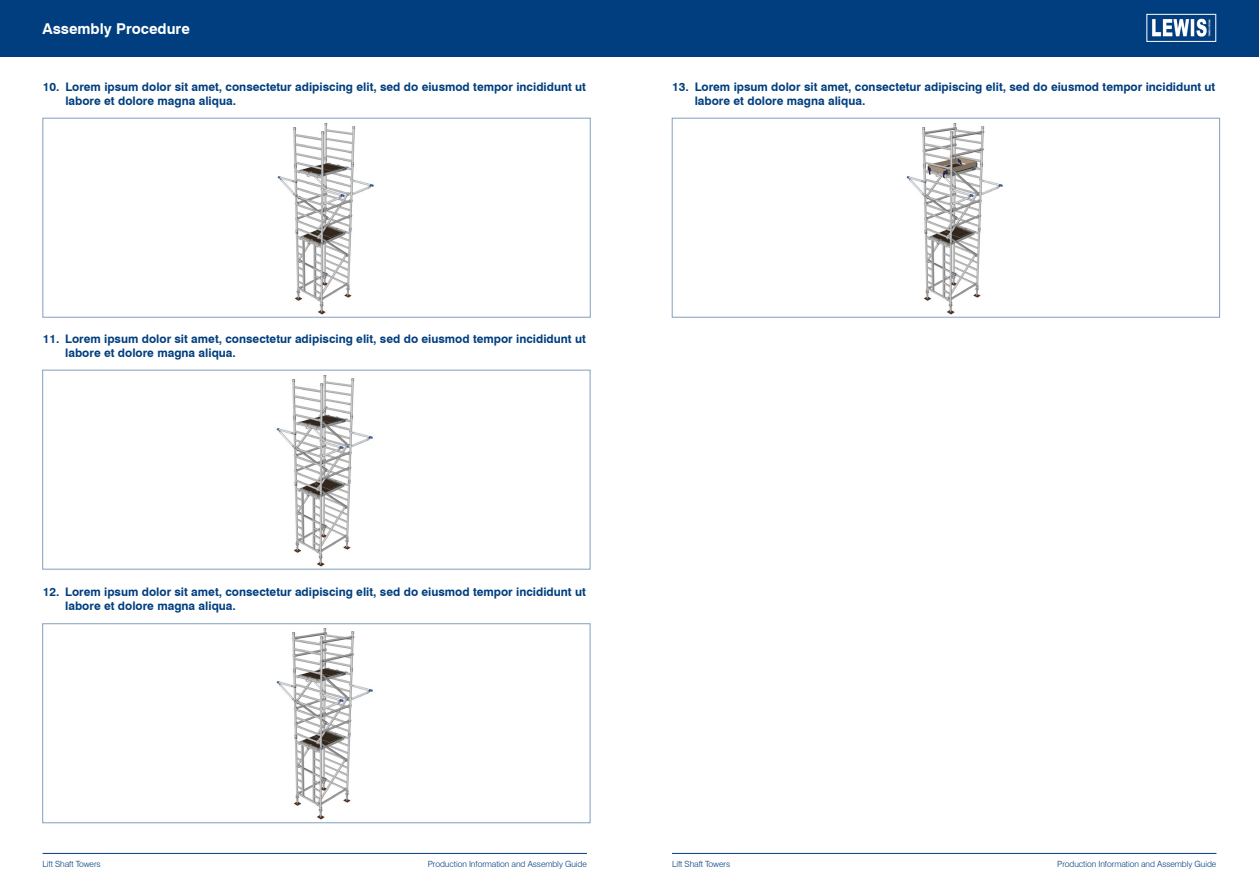
<style>
.page{position:relative;width:1259px;height:893px;background:#fff}
.page>*{position:absolute;margin:0;border:0;box-sizing:border-box;transform-origin:0 0}
.Subtitle{font:700 14.85px "Swiss 721 BT";color:#fff}
.Product_Titles{font:700 11.85px/14px "Swiss 721 BT";color:#013e7f}
.t1{font:300 8.55px "Swiss 721 BT";letter-spacing:-.01em;color:#013e7f}
</style>
<div class="page">
<div style="left:0;top:0;width:629px;height:56px;background:#013e7f"></div>
<div style="left:629px;top:0;width:630px;height:56px;background:#013e7f"></div>
<hr style="left:43px;top:853px;width:544px;height:1px;background:#013e7f">
<hr style="left:672px;top:853px;width:544px;height:1px;background:#013e7f">
<div style="left:1146px;top:14px;width:70px;height:28px;background:#013e7f;border:1px solid #fff"></div>
<img style="left:1152px;top:18px;width:59px;height:19px">
<img style="left:276px;top:375px;width:97px;height:192px">
<div style="left:43px;top:370px;width:547px;height:199px;border:1px solid #809fbf"></div>
<img style="left:276px;top:628px;width:97px;height:192px">
<div style="left:43px;top:624px;width:547px;height:199px;border:1px solid #809fbf"></div>
<img style="left:906px;top:123px;width:97px;height:192px">
<div style="left:672px;top:118px;width:547px;height:199px;border:1px solid #809fbf"></div>
<img style="left:277px;top:123px;width:97px;height:192px">
<div style="left:43px;top:118px;width:547px;height:199px;border:1px solid #809fbf"></div>
<p class="Subtitle" style="left:43px;top:20px;width:149px">Assembly Procedure</p>
<p class="Product_Titles" style="left:65px;top:80px;width:522px;text-indent:-23px">10. Lorem ipsum dolor sit amet, consectetur adipiscing elit, sed do eiusmod tempor incididunt ut labore et dolore magna aliqua.</p>
<p class="Product_Titles" style="left:694px;top:80px;width:522px;text-indent:-22px">13. Lorem ipsum dolor sit amet, consectetur adipiscing elit, sed do eiusmod tempor incididunt ut labore et dolore magna aliqua.</p>
<p class="Product_Titles" style="left:65px;top:331px;width:522px;text-indent:-23px">11. Lorem ipsum dolor sit amet, consectetur adipiscing elit, sed do eiusmod tempor incididunt ut labore et dolore magna aliqua.</p>
<p class="Product_Titles" style="left:65px;top:585px;width:522px;text-indent:-23px">12. Lorem ipsum dolor sit amet, consectetur adipiscing elit, sed do eiusmod tempor incididunt ut labore et dolore magna aliqua.</p>
<p class="t1" style="left:43px;top:859px;width:60px">Lift Shaft Towers</p>
<p class="t1" style="left:428px;top:859px;width:161px">Production Information and Assembly Guide</p>
<p class="t1" style="left:672px;top:859px;width:60px">Lift Shaft Towers</p>
<p class="t1" style="left:1057px;top:859px;width:161px">Production Information and Assembly Guide</p>
</div>
